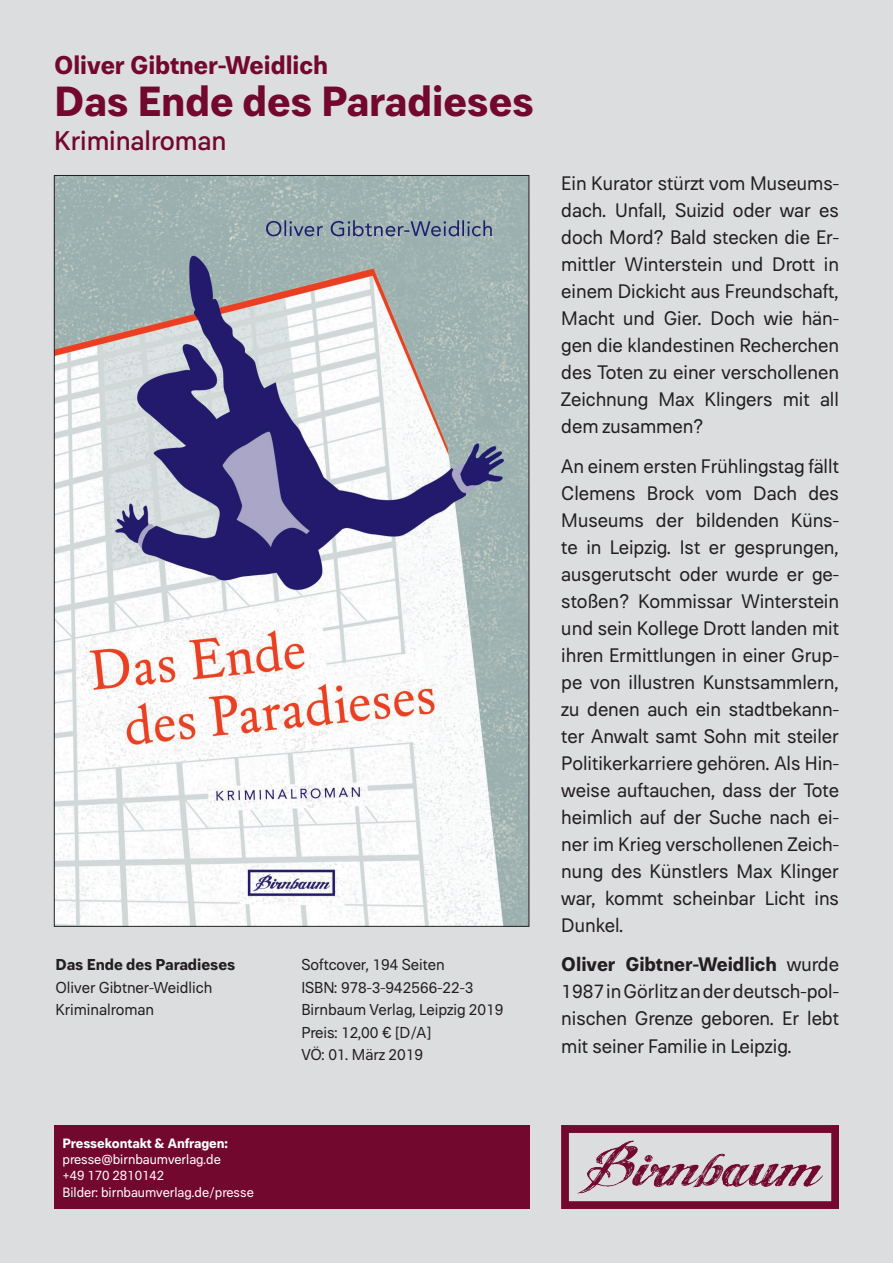
<style>
.page{position:relative;width:893px;height:1263px;background:#dcdddf}
.page>*{position:absolute;margin:0;border:0;box-sizing:border-box;transform-origin:0 0}
.t1{font:700 42px "Paul Grotesk";color:#73082f}
.t2{font:500 27px "Paul Grotesk";color:#73082f}
.t3{font:700 25.5px "Paul Grotesk";color:#73082f}
.t4{font:19.5px/27px "Paul Grotesk";color:#231f20;text-align:justify}
.t5{font:15.75px/22.5px "Paul Grotesk";color:#231f20}
.t6{font:700 15.75px "Paul Grotesk";color:#231f20}
.t7{font:13.5px/16.2px "Paul Grotesk";color:#fff}
.t8{font:700 13.5px "Paul Grotesk";color:#fff}
.s1{font-weight:700}
</style>
<div class="page">
<img style="left:561px;top:1125px;width:278px;height:84px">
<div style="left:54px;top:1125px;width:475px;height:84px;background:#73082f"></div>
<img style="left:56px;top:177px;width:471px;height:748px">
<h3 class="t3" style="left:54px;top:50px;width:275px">Oliver Gibtner-Weidlich</h3>
<h1 class="t1" style="left:54px;top:76px;width:481px">Das Ende des Paradieses</h1>
<h2 class="t2" style="left:54px;top:125px;width:174px">Kriminalroman</h2>
<p class="t6" style="left:55px;top:955px;width:181px">Das Ende des Paradieses</p>
<p class="t5" style="left:55px;top:976px;width:158px">Oliver Gibtner-Weidlich<br>Kriminalroman</p>
<p class="t5" style="left:301px;top:953px;width:203px">Softcover, 194 Seiten<br>ISBN: 978-3-942566-22-3<br>Birnbaum Verlag, Leipzig 2019<br>Preis: 12,00 € [D/A]<br>VÖ: 01. März 2019</p>
<p class="t4" style="left:561px;top:169px;width:279px">Ein Kurator stürzt vom Museums&shy;dach. Unfall, Suizid oder war es doch Mord? Bald stecken die Er&shy;mittler Winterstein und Drott in einem Dickicht aus Freundschaft, Macht und Gier. Doch wie hän&shy;gen die klandestinen Recherchen des Toten zu einer verschollenen Zeichnung Max Klingers mit all dem zusammen?</p>
<p class="t4" style="left:561px;top:452px;width:279px">An einem ersten Frühlingstag fällt Clemens Brock vom Dach des Museums der bildenden Küns&shy;te in Leipzig. Ist er gesprungen, ausgerutscht oder wurde er ge&shy;stoßen? Kommissar Winterstein und sein Kollege Drott landen mit ihren Ermittlungen in einer Grup&shy;pe von illustren Kunstsammlern, zu denen auch ein stadtbekann&shy;ter Anwalt samt Sohn mit steiler Politikerkarriere gehören. Als Hin&shy;weise auftauchen, dass der Tote heimlich auf der Suche nach ei&shy;ner im Krieg verschollenen Zeich&shy;nung des Künstlers Max Klinger war, kommt scheinbar Licht ins Dunkel.</p>
<p class="t4" style="left:561px;top:951px;width:279px"><span class="s1">Oliver Gibtner-Weidlich</span> wurde 1987 in Görlitz an der deutsch-pol&shy;nischen Grenze geboren. Er lebt mit seiner Familie in Leipzig.</p>
<p class="t8" style="left:62px;top:1135px;width:167px">Pressekontakt &amp; Anfragen:</p>
<p class="t7" style="left:62px;top:1151px;width:193px">presse@birnbaumverlag.de<br>+49 170 2810142<br>Bilder: birnbaumverlag.de/presse</p>
</div>
